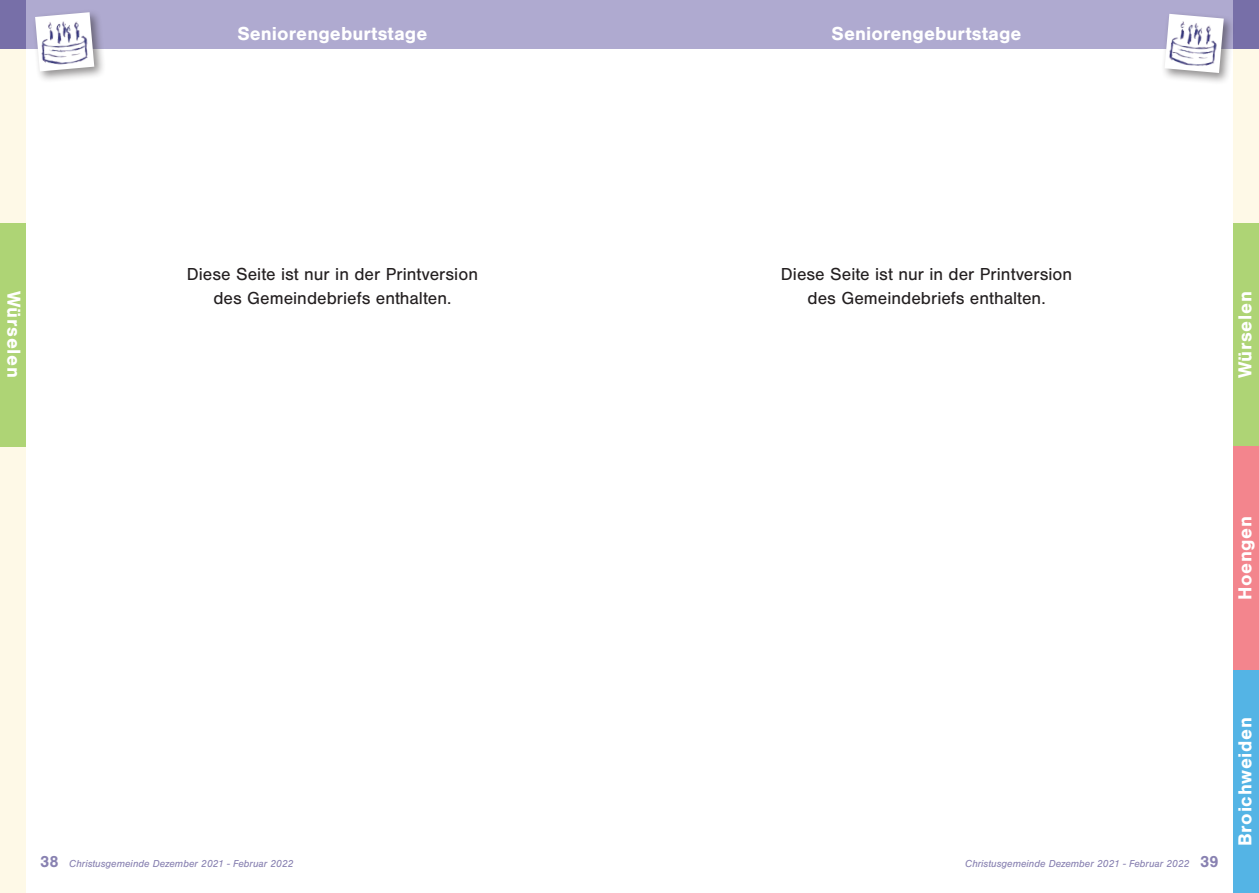
<style>
.page{position:relative;width:1259px;height:893px;background:#fff}
.page>*{position:absolute;margin:0;border:0;box-sizing:border-box;transform-origin:0 0}
.t1{font:700 19.5px "Sans";letter-spacing:.005em;color:#fff}
.t2{font:700 19.5px "Sans";letter-spacing:.035em;color:#fff}
.t3{font:18px/24px "Sans";color:#231f20;text-align:center}
.t4{font:italic 10.5px "Sans";color:#8881b1}
.s1{font-weight:700;font-style:normal;font-size:16.5px}
</style>
<div class="page">
<div style="left:1233px;top:0;width:26px;height:893px;background:#fef9e7"></div>
<div style="left:0;top:0;width:25px;height:893px;background:#fef9e7"></div>
<div style="left:0;top:0;width:629px;height:49px;background:#afaad0"></div>
<div style="left:629px;top:0;width:630px;height:49px;background:#afaad0"></div>
<div style="left:1233px;top:0;width:26px;height:49px;background:#776fa8"></div>
<div style="left:0;top:0;width:25px;height:49px;background:#776fa8"></div>
<div style="left:0;top:223px;width:25px;height:223px;background:#aed475"></div>
<div style="left:1161px;top:10px;width:74px;height:75px;background:#231f20;opacity:.5"></div>
<img style="left:1164px;top:14px;width:59px;height:59px">
<div style="left:32px;top:9px;width:74px;height:74px;background:#231f20;opacity:.5"></div>
<img style="left:35px;top:12px;width:59px;height:59px">
<div style="left:1233px;top:223px;width:26px;height:223px;background:#aed475"></div>
<div style="left:1233px;top:670px;width:26px;height:223px;background:#54b4e5"></div>
<div style="left:1233px;top:446px;width:26px;height:224px;background:#f3858d"></div>
<p class="t1" style="left:237px;top:22px;width:191px">Seniorengeburtstage</p>
<p class="t1" style="left:831px;top:22px;width:191px">Seniorengeburtstage</p>
<p class="t2" style="left:25px;top:291px;width:89px;rotate:90deg">Würselen</p>
<p class="t3" style="left:187px;top:262px;width:293px">Diese Seite ist nur in der Printversion des Gemeindebriefs enthalten.</p>
<p class="t3" style="left:781px;top:262px;width:293px">Diese Seite ist nur in der Printversion des Gemeindebriefs enthalten.</p>
<p class="t2" style="left:1234px;top:378px;width:89px;rotate:-90deg">Würselen</p>
<p class="t2" style="left:1234px;top:600px;width:86px;rotate:-90deg">Hoengen</p>
<p class="t4" style="left:40px;top:857px;width:255px"><span class="s1">38</span> Christusgemeinde Dezember 2021 - Februar 2022</p>
<p class="t4" style="left:965px;top:857px;width:255px">Christusgemeinde Dezember 2021 - Februar 2022 <span class="s1">39</span></p>
<p class="t2" style="left:1234px;top:846px;width:130px;rotate:-90deg">Broichweiden</p>
</div>
